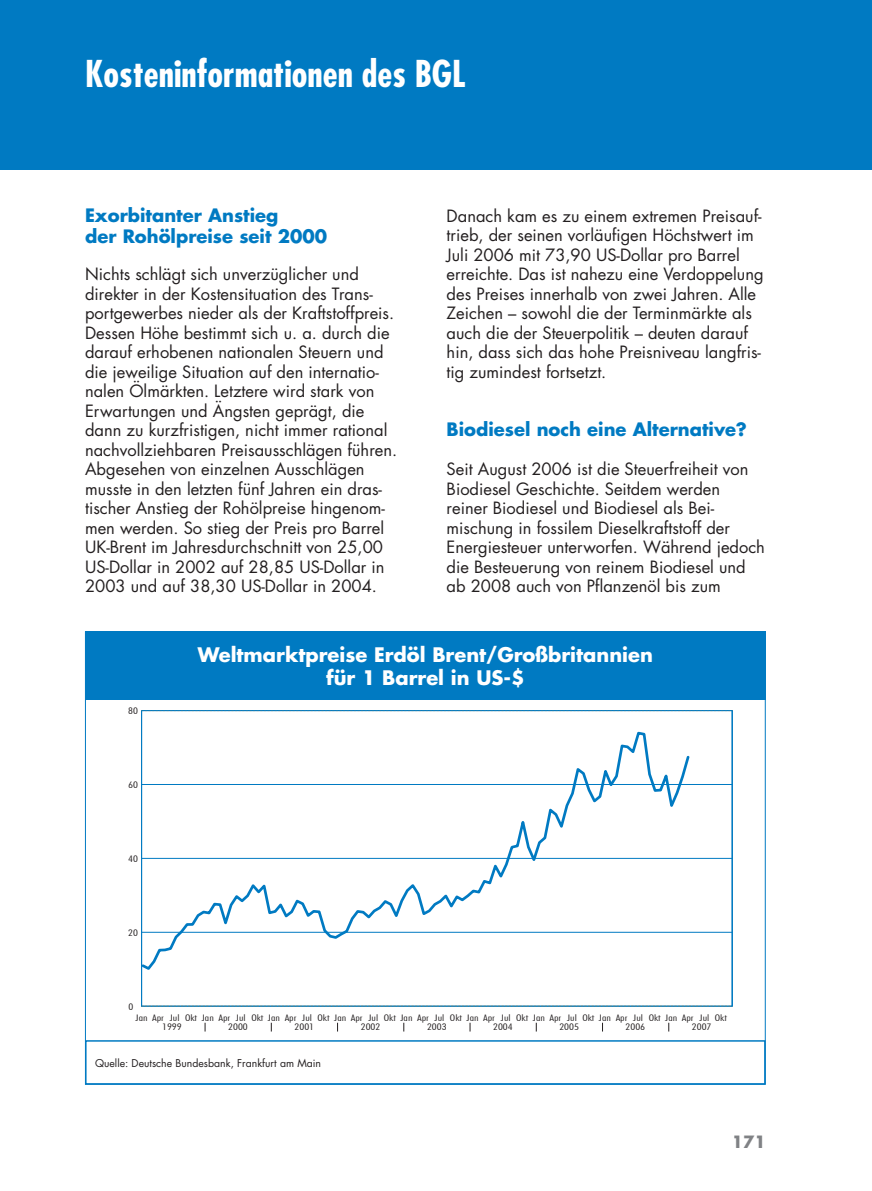
<style>
.page{position:relative;width:872px;height:1191px;background:#fff}
.page>*{position:absolute;margin:0;border:0;box-sizing:border-box;transform-origin:0 0}
.t1{font:700 condensed 36px "Futura";color:#fff}
.t2{font:700 19.5px/22.5px "Futura";color:#fff;text-align:center}
.t3{font:700 18px/21px "Futura";color:#007ac2}
.t4{font:800 condensed 18px "Futura LT";color:#fff}
.t5{font:16.5px/19.5px "Futura";color:#231f20}
.t6{font:700 16.5px "Futura";color:#808285}
.t7{font:10.5px "Futura";color:#231f20}
.t8{font:300 condensed 9px/8.7px "Futura BT";color:#231f20;scale:1.4 1}
.t9{font:9px "Futura BT";color:#231f20}
</style>
<div class="page">
<div style="left:0;top:0;width:872px;height:170px;background:#007ac2"></div>
<svg style="left:141px;top:710px;width:592px;height:297px"></svg>
<div style="left:85px;top:631px;width:680px;height:68px;background:#007ac2"></div>
<div style="left:85px;top:1040px;width:680px;height:44px;border:2px solid #007ac2"></div>
<h1 class="t1" style="left:85px;top:50px;width:382px">Kosteninformationen des BGL</h1>
<p class="t3" style="left:85px;top:204px;width:243px">Exorbitanter Anstieg<br>der Rohölpreise seit 2000</p>
<p class="t5" style="left:85px;top:264px;width:314px">Nichts schlägt sich unverzüglicher und direkter in der Kostensituation des Trans&shy;portgewerbes nieder als der Kraftstoffpreis.<br>Dessen Höhe bestimmt sich u. a. durch die darauf erhobenen nationalen Steuern und die jeweilige Situation auf den internatio&shy;nalen Ölmärkten. Letztere wird stark von Erwartungen und Ängsten geprägt, die dann zu kurzfristigen, nicht immer rational nachvollziehbaren Preisausschlägen führen.<br>Abgesehen von einzelnen Ausschlägen musste in den letzten fünf Jahren ein dras&shy;tischer Anstieg der Rohölpreise hingenom&shy;men werden. So stieg der Preis pro Barrel UK-Brent im Jahresdurchschnitt von 25,00<br>US-Dollar in 2002 auf 28,85 US-Dollar in 2003 und auf 38,30 US-Dollar in 2004.</p>
<p class="t5" style="left:446px;top:205px;width:318px">Danach kam es zu einem extremen Preisauf&shy;trieb, der seinen vorläufigen Höchstwert im Juli 2006 mit 73,90 US-Dollar pro Barrel erreichte. Das ist nahezu eine Verdoppelung des Preises innerhalb von zwei Jahren. Alle Zeichen – sowohl die der Terminmärkte als auch die der Steuerpolitik – deuten darauf hin, dass sich das hohe Preisniveau langfris&shy;tig zumindest fortsetzt.</p>
<p class="t3" style="left:446px;top:418px;width:302px">Biodiesel noch eine Alternative?</p>
<p class="t5" style="left:446px;top:459px;width:320px">Seit August 2006 ist die Steuerfreiheit von Biodiesel Geschichte. Seitdem werden reiner Biodiesel und Biodiesel als Bei&shy;mischung in fossilem Dieselkraftstoff der Energiesteuer unterworfen. Während jedoch die Besteuerung von reinem Biodiesel und ab 2008 auch von Pflanzenöl bis zum</p>
<p class="t8" style="left:128px;top:706px;width:8px">80</p>
<p class="t8" style="left:128px;top:780px;width:8px">60</p>
<p class="t8" style="left:128px;top:854px;width:8px">40</p>
<p class="t8" style="left:128px;top:928px;width:8px">20</p>
<p class="t8" style="left:128px;top:1002px;width:5px">0</p>
<p class="t2" style="left:198px;top:643px;width:456px">Weltmarktpreise Erdöl Brent/Großbritannien für 1 Barrel in US-$</p>
<p class="t4" style="left:347px;top:643px;width:163px">für 1 Barrel in US-$</p>
<p class="t8" style="left:162px;top:1013px;width:405px;text-indent:-27px">Jan Apr Jul Okt Jan Apr Jul Okt Jan Apr Jul Okt Jan Apr Jul Okt Jan Apr Jul Okt Jan Apr Jul Okt Jan Apr Jul Okt Jan Apr Jul Okt Jan Apr Jul Okt<br>1999</p>
<p class="t8" style="left:228px;top:1022px;width:15px">2000</p>
<p class="t8" style="left:294px;top:1022px;width:15px">2001</p>
<p class="t8" style="left:361px;top:1022px;width:15px">2002</p>
<p class="t8" style="left:427px;top:1022px;width:15px">2003</p>
<p class="t8" style="left:493px;top:1022px;width:15px">2004</p>
<p class="t8" style="left:559px;top:1022px;width:15px">2005</p>
<p class="t8" style="left:625px;top:1022px;width:15px">2006</p>
<p class="t8" style="left:692px;top:1022px;width:15px">2007</p>
<p class="t7" style="left:95px;top:1055px;width:228px">Quelle: Deutsche Bundesbank, Frankfurt am Main</p>
<p class="t9" style="left:104px;top:1061px;width:198px">Quelle: Deutsche Bundesbank, Frankfurt am Main</p>
<p class="t6" style="left:731px;top:1130px;width:35px">171</p>
</div>
